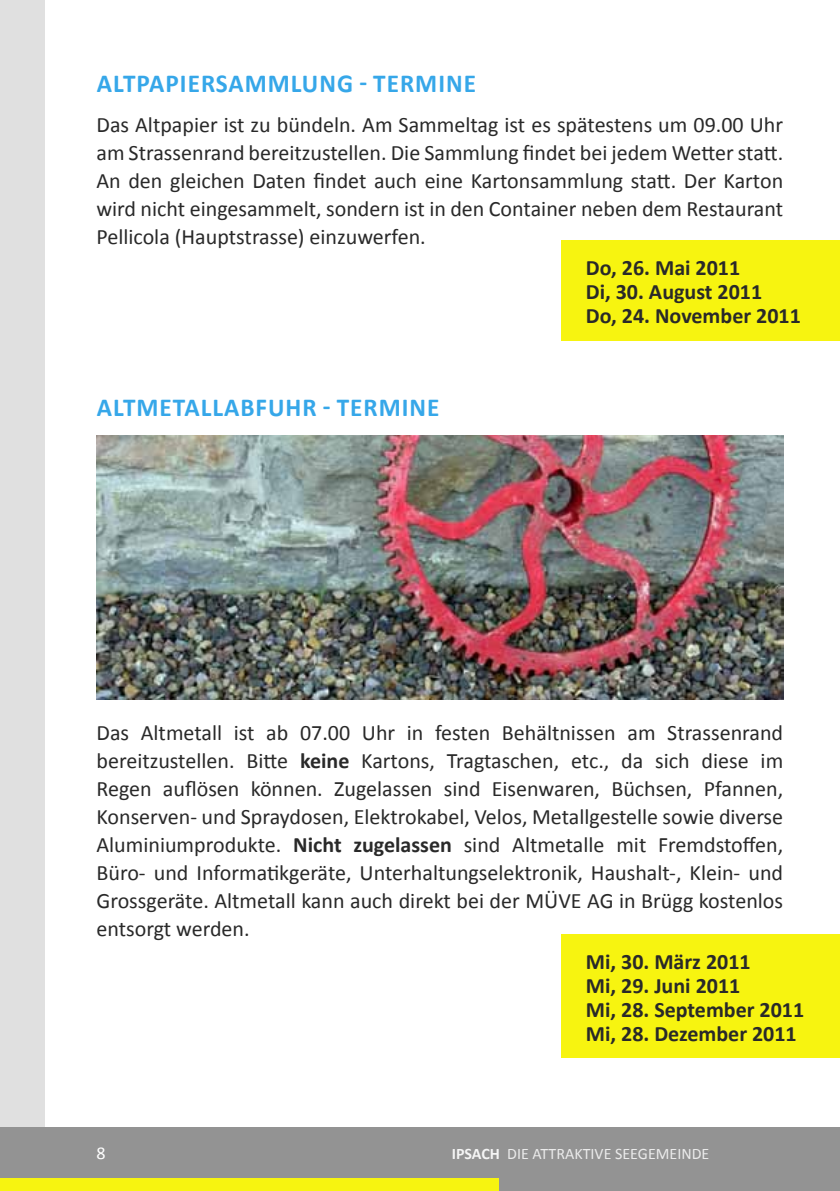
<style>
.page{position:relative;width:840px;height:1191px;background:#fff}
.page>*{position:absolute;margin:0;border:0;box-sizing:border-box;transform-origin:0 0}
.t1{font:700 26px "Calibri";letter-spacing:.04em;color:#36a7e9}
.t2{font:22px/28px "Calibri";color:#292929;text-align:justify}
.t3{font:700 22px/24px "Calibri";color:#292929}
.t4{font:18px "Calibri";color:#fff}
.t5{font:16px "Calibri";color:#ebebeb}
.s1{font-weight:700}
.s2{font-weight:700;color:#f5f5f5}
</style>
<div class="page">
<div style="left:0;top:0;width:44px;height:1191px;background:#e0e0e0"></div>
<div style="left:0;top:1127px;width:839px;height:64px;background:#939393"></div>
<div style="left:561px;top:240px;width:278px;height:101px;background:#f7f410"></div>
<div style="left:561px;top:934px;width:278px;height:124px;background:#f7f410"></div>
<img style="left:96px;top:435px;width:686px;height:264px">
<div style="left:0;top:1178px;width:498px;height:13px;background:#f7f410"></div>
<p class="t1" style="left:97px;top:67px;width:380px">Altpapiersamm lung - Term ine</p>
<p class="t2" style="left:96px;top:110px;width:687px">Das Altpapier ist zu bündeln. Am Sammeltag ist es spätestens um 09.00 Uhr am Strassenrand bereitzustellen. Die Sammlung findet bei jedem Wetter statt.<br>An den gleichen Daten findet auch eine Kartonsammlung statt. Der Karton wird nicht eingesammelt, sondern ist in den Container neben dem Restaurant Pellicola (Hauptstrasse) einzuwerfen.</p>
<p class="t1" style="left:97px;top:391px;width:344px">Altmetallabfuhr - Term ine</p>
<p class="t3" style="left:585px;top:255px;width:216px">Do, 26. Mai 2011<br>Di, 30. August 2011<br>Do, 24. November 2011</p>
<p class="t2" style="left:96px;top:718px;width:688px">Das Altmetall ist ab 07.00 Uhr in festen Behältnissen am Strassenrand bereitzustellen. Bitte <span class="s1">keine</span> Kartons, Tragtaschen, etc., da sich diese im Regen auflösen können. Zugelassen sind Eisenwaren, Büchsen, Pfannen, Konserven- und Spraydosen, Elektrokabel, Velos, Metallgestelle sowie diverse Aluminiumprodukte. <span class="s1">Nicht zugelassen</span> sind Altmetalle mit Fremdstoffen, Büro- und Informatikgeräte, Unterhaltungselektronik, Haushalt-, Klein- und Grossgeräte. Altmetall kann auch direkt bei der MÜVE AG in Brügg kostenlos entsorgt werden.</p>
<p class="t4" style="left:96px;top:1141px;width:11px">8</p>
<p class="t3" style="left:585px;top:948px;width:220px">Mi, 30. März 2011<br>Mi, 29. Juni 2011<br>Mi, 28. September 2011<br>Mi, 28. Dezember 2011</p>
<p class="t5" style="left:451px;top:1143px;width:259px"><span class="s2">IPSACH</span> DIE ATTRAKTIVE SEEGEMEINDE</p>
</div>
